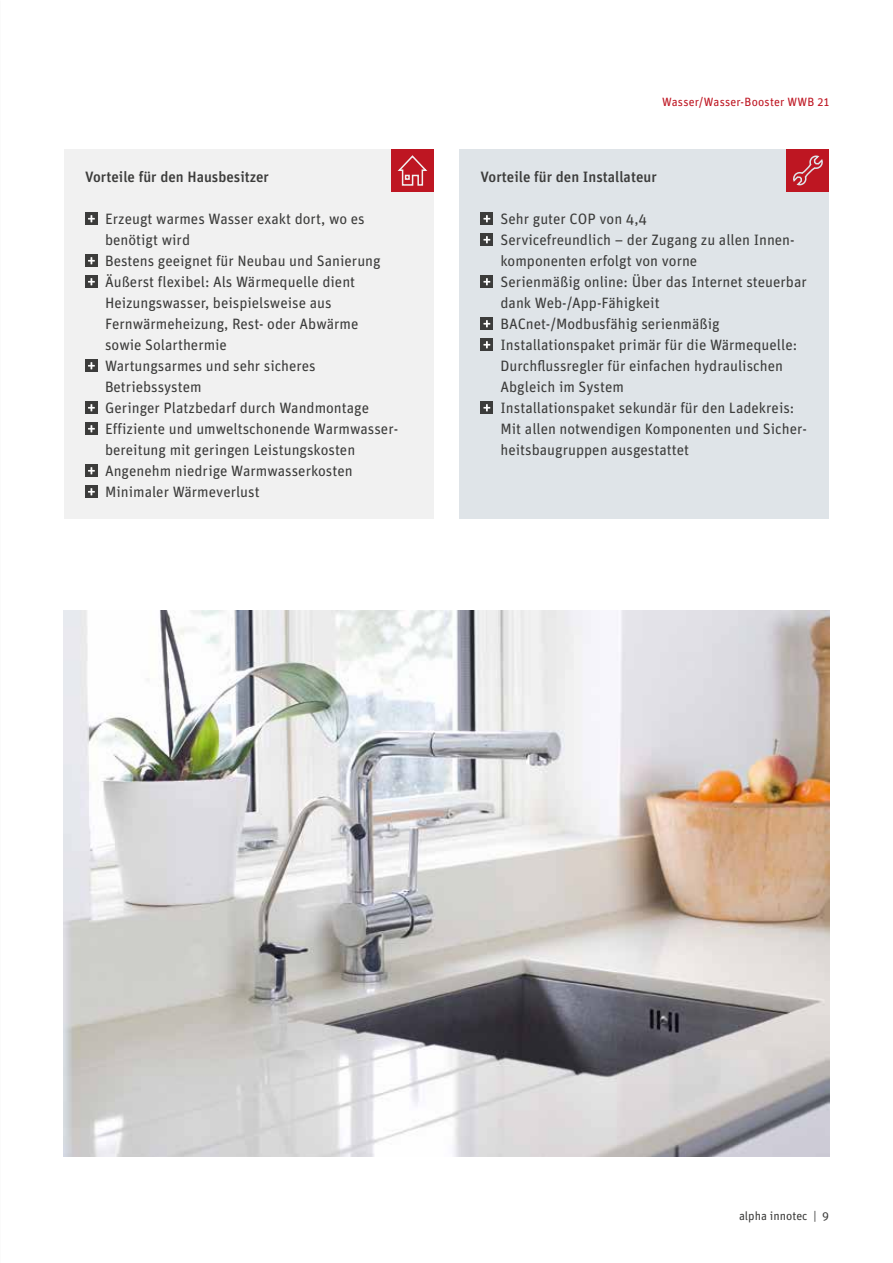
<style>
.page{position:relative;width:893px;height:1263px;background:#fff}
.page>*{position:absolute;margin:0;border:0;box-sizing:border-box;transform-origin:0 0}
.t1{font:15px/21px "Unit Pro";color:#3c3c3b}
.t2{font:500 15px "Unit Pro";color:#3c3c3b}
.t3{font:12px "Unit Pro";letter-spacing:.015em;color:#be1622}
.t4{font:12px "Unit Pro";color:#3c3c3b}
</style>
<div class="page">
<div style="left:459px;top:149px;width:370px;height:369px;background:#dfe4e8"></div>
<div style="left:480px;top:212px;width:13px;height:13px;background:#3c3c3b"></div>
<svg style="left:483px;top:215px;width:7px;height:7px"></svg>
<div style="left:480px;top:233px;width:13px;height:13px;background:#3c3c3b"></div>
<svg style="left:483px;top:236px;width:7px;height:7px"></svg>
<div style="left:480px;top:275px;width:13px;height:13px;background:#3c3c3b"></div>
<svg style="left:483px;top:278px;width:7px;height:7px"></svg>
<div style="left:480px;top:317px;width:13px;height:13px;background:#3c3c3b"></div>
<svg style="left:483px;top:320px;width:7px;height:7px"></svg>
<div style="left:480px;top:338px;width:13px;height:13px;background:#3c3c3b"></div>
<svg style="left:483px;top:341px;width:7px;height:7px"></svg>
<div style="left:480px;top:401px;width:13px;height:13px;background:#3c3c3b"></div>
<svg style="left:483px;top:404px;width:7px;height:7px"></svg>
<div style="left:787px;top:149px;width:42px;height:42px;background:#be1622"></div>
<div style="left:64px;top:149px;width:370px;height:369px;background:#f1f1f1"></div>
<div style="left:391px;top:149px;width:43px;height:42px;background:#be1622"></div>
<svg style="left:397px;top:155px;width:31px;height:31px"></svg>
<div style="left:85px;top:212px;width:13px;height:13px;background:#3c3c3b"></div>
<svg style="left:88px;top:215px;width:7px;height:7px"></svg>
<div style="left:85px;top:254px;width:13px;height:13px;background:#3c3c3b"></div>
<svg style="left:88px;top:257px;width:7px;height:7px"></svg>
<div style="left:85px;top:275px;width:13px;height:13px;background:#3c3c3b"></div>
<svg style="left:88px;top:278px;width:7px;height:7px"></svg>
<div style="left:85px;top:359px;width:13px;height:13px;background:#3c3c3b"></div>
<svg style="left:88px;top:362px;width:7px;height:7px"></svg>
<div style="left:85px;top:401px;width:13px;height:13px;background:#3c3c3b"></div>
<svg style="left:88px;top:404px;width:7px;height:7px"></svg>
<div style="left:85px;top:422px;width:13px;height:13px;background:#3c3c3b"></div>
<svg style="left:88px;top:425px;width:7px;height:7px"></svg>
<div style="left:85px;top:464px;width:13px;height:13px;background:#3c3c3b"></div>
<svg style="left:88px;top:467px;width:7px;height:7px"></svg>
<div style="left:85px;top:485px;width:13px;height:13px;background:#3c3c3b"></div>
<svg style="left:88px;top:488px;width:7px;height:7px"></svg>
<svg style="left:793px;top:155px;width:30px;height:31px"></svg>
<img style="left:64px;top:611px;width:765px;height:546px">
<p class="t2" style="left:85px;top:166px;width:186px">Vorteile für den Hausbesitzer</p>
<p class="t1" style="left:105px;top:208px;width:295px">Erzeugt warmes Wasser exakt dort, wo es benötigt wird<br>Bestens geeignet für Neubau und Sanierung Äußerst flexibel: Als Wärmequelle dient Heizungswasser, beispielsweise aus Fernwärmeheizung, Rest- oder Abwärme sowie Solarthermie<br>Wartungsarmes und sehr sicheres Betriebssystem<br>Geringer Platzbedarf durch Wandmontage Effiziente und umweltschonende Warmwasser&shy;bereitung mit geringen Leistungskosten Angenehm niedrige Warmwasserkosten Minimaler Wärmeverlust</p>
<p class="t3" style="left:662px;top:94px;width:169px">Wasser/Wasser-Booster WWB 21</p>
<p class="t2" style="left:480px;top:166px;width:178px">Vorteile für den Installateur</p>
<p class="t1" style="left:500px;top:208px;width:308px">Sehr guter COP von 4,4<br>Servicefreundlich – der Zugang zu allen Innen&shy;komponenten erfolgt von vorne<br>Serienmäßig online: Über das Internet steuerbar dank Web-/App-Fähigkeit<br>BACnet-/Modbusfähig serienmäßig Installationspaket primär für die Wärmequelle:<br>Durchflussregler für einfachen hydraulischen Abgleich im System<br>Installationspaket sekundär für den Ladekreis:<br>Mit allen notwendigen Komponenten und Sicher&shy;heitsbaugruppen ausgestattet</p>
<p class="t4" style="left:739px;top:1207px;width:92px">alpha innotec | 9</p>
</div>
